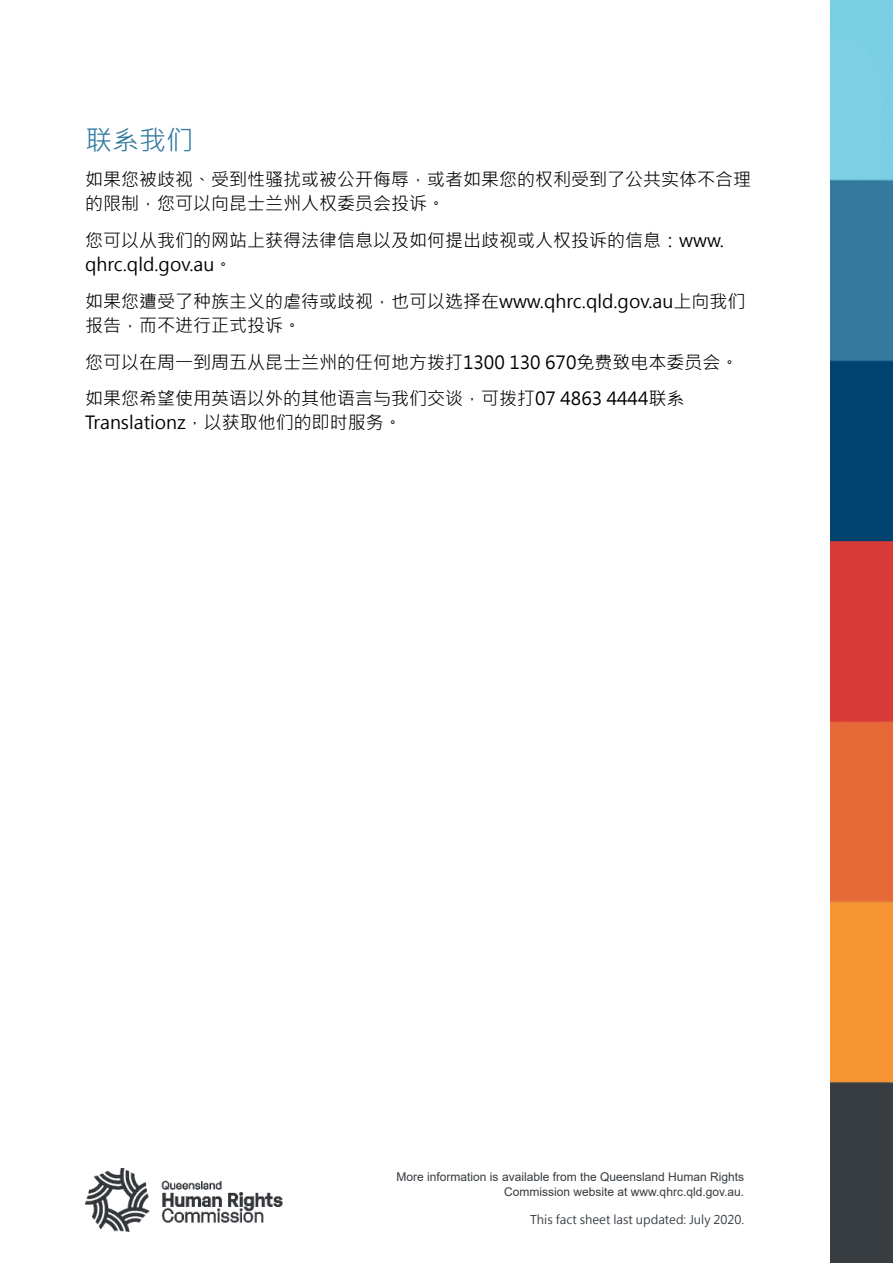
<style>
.page{position:relative;width:893px;height:1263px;background:#fff}
.page>*{position:absolute;margin:0;border:0;box-sizing:border-box;transform-origin:0 0}
.t1{font:27px "Microsoft Jheng Hei";color:#327a9f}
.t2{font:18px/24px "Microsoft Jheng Hei";color:#000}
.t3{font:12px/15px "Arial";color:#353b40;text-align:right}
.t4{font:12px "Microsoft Jheng Hei";color:#353b40}
</style>
<div class="page">
<img style="left:830px;top:0;width:63px;height:1263px">
<img style="left:85px;top:1168px;width:198px;height:64px">
<p class="t1" style="left:85px;top:123px;width:109px">联系我们</p>
<p class="t2" style="left:85px;top:168px;width:667px">如果您被歧视、受到性骚扰或被公开侮辱，或者如果您的权利受到了公共实体不合理的限制，您可以向昆士兰州人权委员会投诉。</p>
<p class="t2" style="left:85px;top:228px;width:641px">您可以从我们的网站上获得法律信息以及如何提出歧视或人权投诉的信息：www. qhrc.qld.gov.au。</p>
<p class="t2" style="left:85px;top:289px;width:662px">如果您遭受了种族主义的虐待或歧视，也可以选择在www.qhrc.qld.gov.au上向我们报告，而不进行正式投诉。</p>
<p class="t2" style="left:85px;top:350px;width:655px">您可以在周一到周五从昆士兰州的任何地方拨打1300 130 670免费致电本委员会。</p>
<p class="t2" style="left:85px;top:387px;width:601px">如果您希望使用英语以外的其他语言与我们交谈，可拨打07 4863 4444联系<br>Translationz，以获取他们的即时服务。</p>
<p class="t3" style="left:397px;top:1169px;width:349px">More information is available from the Queensland Human Rights<br>Commission website at www.qhrc.qld.gov.au.</p>
<p class="t4" style="left:530px;top:1212px;width:215px">This fact sheet last updated: July 2020.</p>
</div>
